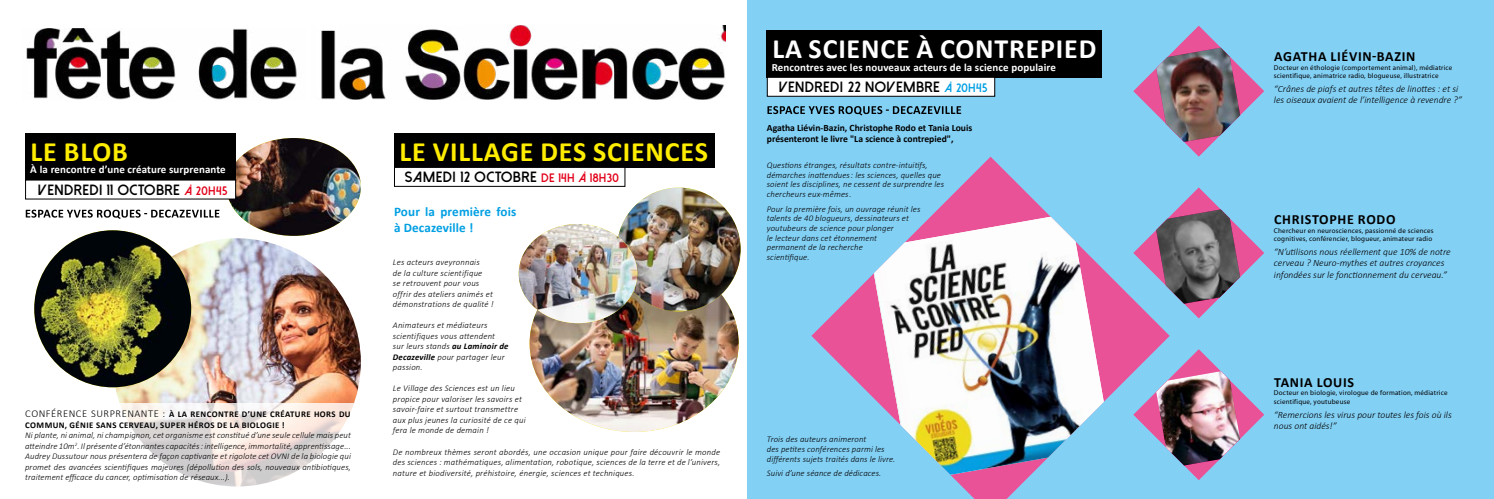
<style>
.page{position:relative;width:1494px;height:499px;background:#fff}
.page>*{position:absolute;margin:0;border:0;box-sizing:border-box;transform-origin:0 0}
.t1{font:700 28px "Calibri";letter-spacing:.03em;color:#ffed00}
.t2{font:700 28px "Calibri";letter-spacing:.03em;color:#fff}
.t3{font:800 14.88px "Dolce Vita";letter-spacing:.03em;color:#000}
.t4{font:700 14px "Calibri";letter-spacing:.05em;color:#000}
.t5{font:700 13.12px/15.8px "Calibri";letter-spacing:.01em;color:#009fe3}
.t6{font:700 10.94px "Calibri";letter-spacing:.01em;color:#fff}
.t7{font:italic 300 9.62px/11.4px "Calibri";color:#000}
.t8{font:700 9.62px/11.5px "Calibri";color:#000}
.t9{font:italic 300 8.75px/10.5px "Calibri";letter-spacing:.01em;color:#000}
.t10{font:700 8.75px/10.5px "Calibri";letter-spacing:.05em;color:#000}
.t11{font:7px/8.4px "Myriad Pro";letter-spacing:.03em;color:#000}
.s1{font-size:12.25px;color:#e2001a}
.s2{font-weight:300;font-size:10.5px}
.s3{font-weight:700}
.s4{font-size:12.25px;color:#009fe3}
</style>
<div class="page">
<img style="left:113px;top:238px;width:248px;height:248px;border-radius:124px">
<div style="left:747px;top:0;width:746px;height:499px;background:#83d0f5"></div>
<svg style="left:811px;top:157px;width:358px;height:342px"></svg>
<img style="left:873px;top:217px;width:230px;height:257px">
<svg style="left:1133px;top:26px;width:131px;height:131px"></svg>
<img style="left:1155px;top:48px;width:84px;height:94px">
<svg style="left:1133px;top:349px;width:131px;height:131px"></svg>
<img style="left:1155px;top:371px;width:84px;height:94px">
<svg style="left:1133px;top:187px;width:131px;height:131px"></svg>
<img style="left:1155px;top:209px;width:84px;height:94px">
<div style="left:766px;top:30px;width:335px;height:47px;background:#000"></div>
<svg style="left:766px;top:77px;width:229px;height:20px;background:#e4e4e5"></svg>
<svg style="left:767px;top:106px;width:194px;height:9px"></svg>
<svg style="left:26px;top:209px;width:193px;height:10px"></svg>
<img style="left:26px;top:29px;width:271px;height:71px">
<img style="left:321px;top:25px;width:404px;height:74px">
<svg style="left:120px;top:403px;width:234px;height:84px"></svg>
<img style="left:34px;top:230px;width:157px;height:157px;border-radius:78px">
<img style="left:229px;top:138px;width:132px;height:98px">
<img style="left:529px;top:310px;width:209px;height:122px">
<div style="left:25px;top:133px;width:211px;height:47px;background:#000"></div>
<div style="left:394px;top:133px;width:320px;height:35px;background:#000"></div>
<svg style="left:25px;top:180px;width:211px;height:20px"></svg>
<img style="left:622px;top:187px;width:118px;height:123px">
<img style="left:518px;top:224px;width:119px;height:99px">
<svg style="left:394px;top:167px;width:231px;height:20px"></svg>
<h1 class="t1" style="left:31px;top:132px;width:99px">LE BLOB</h1>
<p class="t6" style="left:30px;top:162px;width:197px">À la rencontre d’une créature surprenante</p>
<h2 class="t3" style="left:38px;top:182px;width:191px">VENDREDI 11 OCTOBRE <span class="s1">À 20H45</span></h2>
<p class="t10" style="left:25px;top:409px;width:327px"><span class="s2">CONFÉRENCE SURPRENANTE :</span> À LA RENCONTRE D’UNE CRÉATURE HORS DU<br>COMMUN, GÉNIE SANS CERVEAU, SUPER HÉROS DE LA BIOLOGIE !</p>
<p class="t9" style="left:25px;top:430px;width:327px;text-align:justify">Ni plante, ni animal, ni champignon, cet organisme est constitué d’une seule cellule mais peut atteindre 10m<sup>2</sup>. Il présente d’étonnantes capacités : intelligence, immortalité, apprentissage...<br>Audrey Dussutour nous présentera de façon captivante et rigolote cet OVNI de la biologie qui promet des avancées scientifiques majeures (dépollution des sols, nouveaux antibiotiques, traitement efficace du cancer, optimisation de réseaux...).</p>
<h1 class="t1" style="left:399px;top:132px;width:310px">LE VILLAGE DES SCIENCES</h1>
<h2 class="t3" style="left:405px;top:169px;width:215px">SAMEDI 12 OCTOBRE <span class="s1">DE 14H À 18H30</span></h2>
<h3 class="t5" style="left:394px;top:204px;width:124px">Pour la première fois à Decazeville !</h3>
<p class="t9" style="left:393px;top:257px;width:102px">Les acteurs aveyronnais<br>de la culture scientifique<br>se retrouvent pour vous offrir des ateliers animés et démonstrations de qualité !</p>
<p class="t9" style="left:393px;top:320px;width:117px">Animateurs et médiateurs scientifiques vous attendent<br>sur leurs stands <span class="s3">au Laminoir de<br>Decazeville</span> pour partager leur passion.</p>
<p class="t9" style="left:393px;top:383px;width:134px">Le Village des Sciences est un lieu propice pour valoriser les savoirs et savoir-faire et surtout transmettre aux plus jeunes la curiosité de ce qui fera le monde de demain !</p>
<p class="t9" style="left:393px;top:446px;width:329px;text-align:justify">De nombreux thèmes seront abordés, une occasion unique pour faire découvrir le monde des sciences : mathématiques, alimentation, robotique, sciences de la terre et de l’univers, nature et biodiversité, préhistoire, énergie, sciences et techniques.</p>
<h1 class="t2" style="left:772px;top:29px;width:325px">LA SCIENCE À CONTREPIED</h1>
<p class="t6" style="left:771px;top:59px;width:285px">Rencontres avec les nouveaux acteurs de la science populaire</p>
<h2 class="t3" style="left:778px;top:79px;width:210px">VENDREDI 22 NOVEMBRE <span class="s4">À 20H45</span></h2>
<p class="t8" style="left:766px;top:122px;width:207px">Agatha Liévin-Bazin, Christophe Rodo et Tania Louis présenteront le livre "La science à contrepied",</p>
<p class="t9" style="left:766px;top:160px;width:179px;line-height:9.6px">Questions étranges, résultats contre-intuitifs, démarches inattendues : les sciences, quelles que soient les disciplines, ne cessent de surprendre les chercheurs eux-mêmes .</p>
<p class="t9" style="left:766px;top:204px;width:155px;line-height:9.6px">Pour la première fois, un ouvrage réunit les talents de 40 blogueurs, dessinateurs et youtubeurs de science pour plonger<br>le lecteur dans cet étonnement<br>permanent de la recherche<br>scientifique.</p>
<p class="t9" style="left:766px;top:434px;width:130px;line-height:9.6px">Trois des auteurs animeront<br>des petites conférences parmi les différents sujets traités dans le livre.</p>
<p class="t9" style="left:766px;top:467px;width:116px">Suivi d’une séance de dédicaces.</p>
<h3 class="t4" style="left:1274px;top:47px;width:143px">AGATHA LIÉVIN-BAZIN</h3>
<p class="t11" style="left:1273px;top:63px;width:180px">Docteur en éthologie (comportement animal), médiatrice scientifique, animatrice radio, blogueuse, illustratrice</p>
<p class="t7" style="left:1273px;top:83px;width:190px">“Crânes de piafs et autres têtes de linottes : et si les oiseaux avaient de l’intelligence à revendre ?”</p>
<h3 class="t4" style="left:1274px;top:209px;width:123px">CHRISTOPHE RODO</h3>
<p class="t11" style="left:1273px;top:226px;width:161px">Chercheur en neurosciences, passionné de sciences cognitives, conférencier, blogueur, animateur radio</p>
<p class="t7" style="left:1273px;top:246px;width:178px">“N’utilisons nous réellement que 10% de notre cerveau ? Neuro-mythes et autres croyances infondées sur le fonctionnement du cerveau.”</p>
<h3 class="t4" style="left:1274px;top:372px;width:81px">TANIA LOUIS</h3>
<p class="t11" style="left:1273px;top:388px;width:175px">Docteur en biologie, virologue de formation, médiatrice scientifique, youtubeuse</p>
<p class="t7" style="left:1273px;top:408px;width:179px">“Remercions les virus pour toutes les fois où ils nous ont aidés!”</p>
</div>
